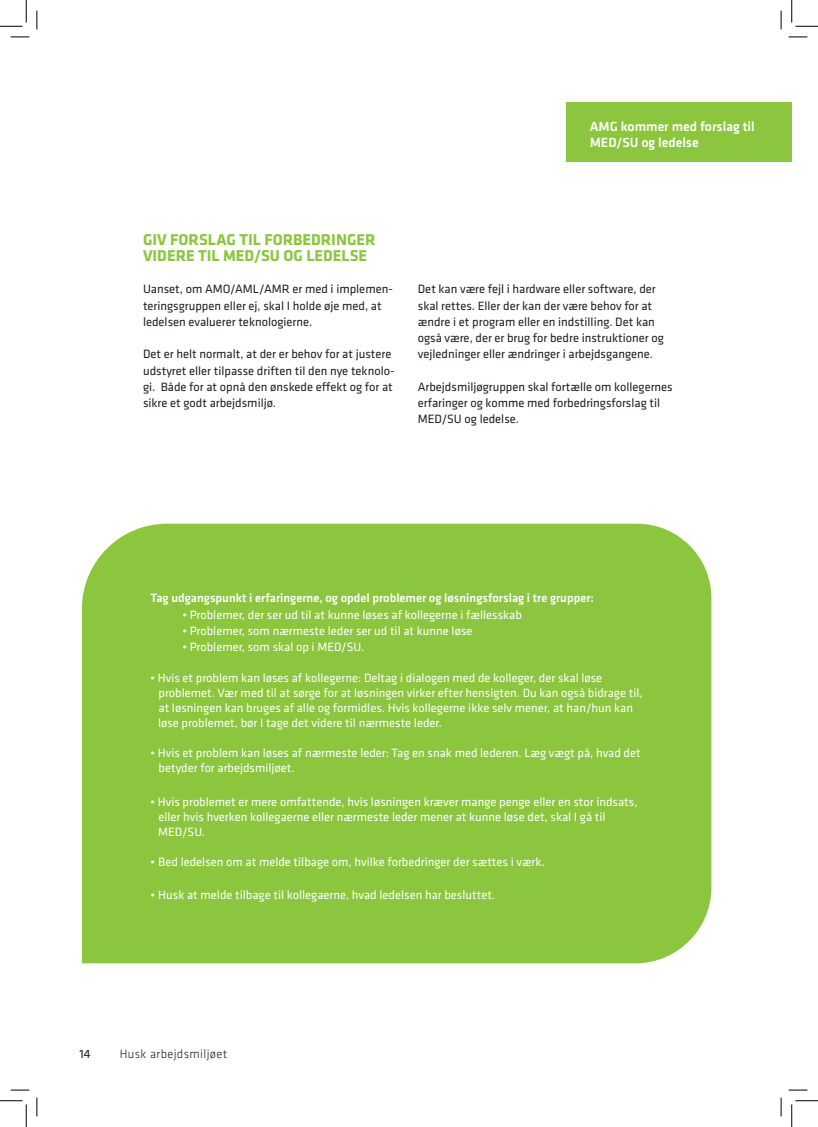
<style>
.page{position:relative;width:818px;height:1127px;background:#fff}
.page>*{position:absolute;margin:0;border:0;box-sizing:border-box;transform-origin:0 0}
.brødtekst{font:700 16.25px/16.2px "Klavika";color:#8bc63e}
.brødtekst-2{font:500 13.75px/16.2px "Klavika";color:#fff}
.brødtekst-3{font:12.5px "Klavika";color:#fff}
.brødtekst-4{font:12.5px/16.2px "Klavika";color:#231f20}
.brødtekst-5{font:500 12.5px "Klavika";color:#fff}
.t1{font:300 12.5px "Klavika";letter-spacing:.03em;color:#231f20}
</style>
<div class="page">
<div style="left:566px;top:103px;width:226px;height:59px;background:#8bc63e"></div>
<div style="left:82px;top:523px;width:629px;height:440px;background:#8bc63e"></div>
<svg style="left:11px;top:36px;width:18px;height:2px"></svg>
<svg style="left:788px;top:36px;width:19px;height:2px"></svg>
<svg style="left:11px;top:1089px;width:18px;height:1px"></svg>
<svg style="left:788px;top:1089px;width:19px;height:1px"></svg>
<svg style="left:36px;top:11px;width:2px;height:18px"></svg>
<svg style="left:36px;top:1097px;width:2px;height:18px"></svg>
<svg style="left:780px;top:11px;width:2px;height:18px"></svg>
<svg style="left:780px;top:1097px;width:2px;height:18px"></svg>
<svg style="left:0;top:0;width:27px;height:27px"></svg>
<svg style="left:0;top:1100px;width:27px;height:26px"></svg>
<svg style="left:791px;top:0;width:27px;height:27px"></svg>
<svg style="left:791px;top:1100px;width:27px;height:26px"></svg>
<p class="brødtekst-2" style="left:590px;top:118px;width:167px">AMG kommer med forslag til<br>MED/SU og ledelse</p>
<p class="brødtekst" style="left:143px;top:230px;width:234px">GIV FORSLAG TIL FORBEDRINGER<br>VIDERE TIL MED/SU OG LEDELSE</p>
<p class="brødtekst-4" style="left:143px;top:280px;width:251px">Uanset, om AMO/AML/AMR er med i implemen&shy;teringsgruppen eller ej, skal I holde øje med, at ledelsen evaluerer teknologierne.</p>
<p class="brødtekst-4" style="left:143px;top:345px;width:253px">Det er helt normalt, at der er behov for at justere udstyret eller tilpasse driften til den nye teknolo&shy;gi. Både for at opnå den ønskede effekt og for at sikre et godt arbejdsmiljø.</p>
<p class="brødtekst-4" style="left:418px;top:280px;width:247px">Det kan være fejl i hardware eller software, der skal rettes. Eller der kan der være behov for at ændre i et program eller en indstilling. Det kan også være, der er brug for bedre instruktioner og vejledninger eller ændringer i arbejdsgangene.</p>
<p class="brødtekst-4" style="left:418px;top:378px;width:256px">Arbejdsmiljøgruppen skal fortælle om kollegernes erfaringer og komme med forbedringsforslag til<br>MED/SU og ledelse.</p>
<p class="brødtekst-5" style="left:150px;top:589px;width:445px">Tag udgangspunkt i erfaringerne, og opdel problemer og løsningsforslag i tre grupper:</p>
<p class="brødtekst-3" style="left:182px;top:606px;width:341px">• Problemer, der ser ud til at kunne løses af kollegerne i fællesskab</p>
<p class="brødtekst-3" style="left:182px;top:622px;width:292px">• Problemer, som nærmeste leder ser ud til at kunne løse</p>
<p class="brødtekst-3" style="left:182px;top:638px;width:183px">• Problemer, som skal op i MED/SU.</p>
<p class="brødtekst-3" style="left:150px;top:670px;width:453px">• Hvis et problem kan løses af kollegerne: Deltag i dialogen med de kolleger, der skal løse</p>
<p class="brødtekst-3" style="left:158px;top:685px;width:486px">problemet. Vær med til at sørge for at løsningen virker efter hensigten. Du kan også bidrage til,</p>
<p class="brødtekst-3" style="left:158px;top:700px;width:476px">at løsningen kan bruges af alle og formidles. Hvis kollegerne ikke selv mener, at han/hun kan</p>
<p class="brødtekst-3" style="left:158px;top:715px;width:285px">løse problemet, bør I tage det videre til nærmeste leder.</p>
<p class="brødtekst-3" style="left:150px;top:745px;width:492px">• Hvis et problem kan løses af nærmeste leder: Tag en snak med lederen. Læg vægt på, hvad det</p>
<p class="brødtekst-3" style="left:158px;top:760px;width:138px">betyder for arbejdsmiljøet.</p>
<p class="brødtekst-3" style="left:150px;top:793px;width:488px">• Hvis problemet er mere omfattende, hvis løsningen kræver mange penge eller en stor indsats,</p>
<p class="brødtekst-3" style="left:158px;top:808px;width:449px">eller hvis hverken kollegaerne eller nærmeste leder mener at kunne løse det, skal I gå til</p>
<p class="brødtekst-3" style="left:158px;top:823px;width:48px">MED/SU.</p>
<p class="brødtekst-3" style="left:150px;top:853px;width:396px">• Bed ledelsen om at melde tilbage om, hvilke forbedringer der sættes i værk.</p>
<p class="brødtekst-3" style="left:150px;top:886px;width:346px">• Husk at melde tilbage til kollegaerne, hvad ledelsen har besluttet.</p>
<p class="brødtekst-4" style="left:79px;top:1044px;width:13px">14</p>
<p class="t1" style="left:120px;top:1045px;width:109px">Husk arbejdsmiljøet</p>
</div>
